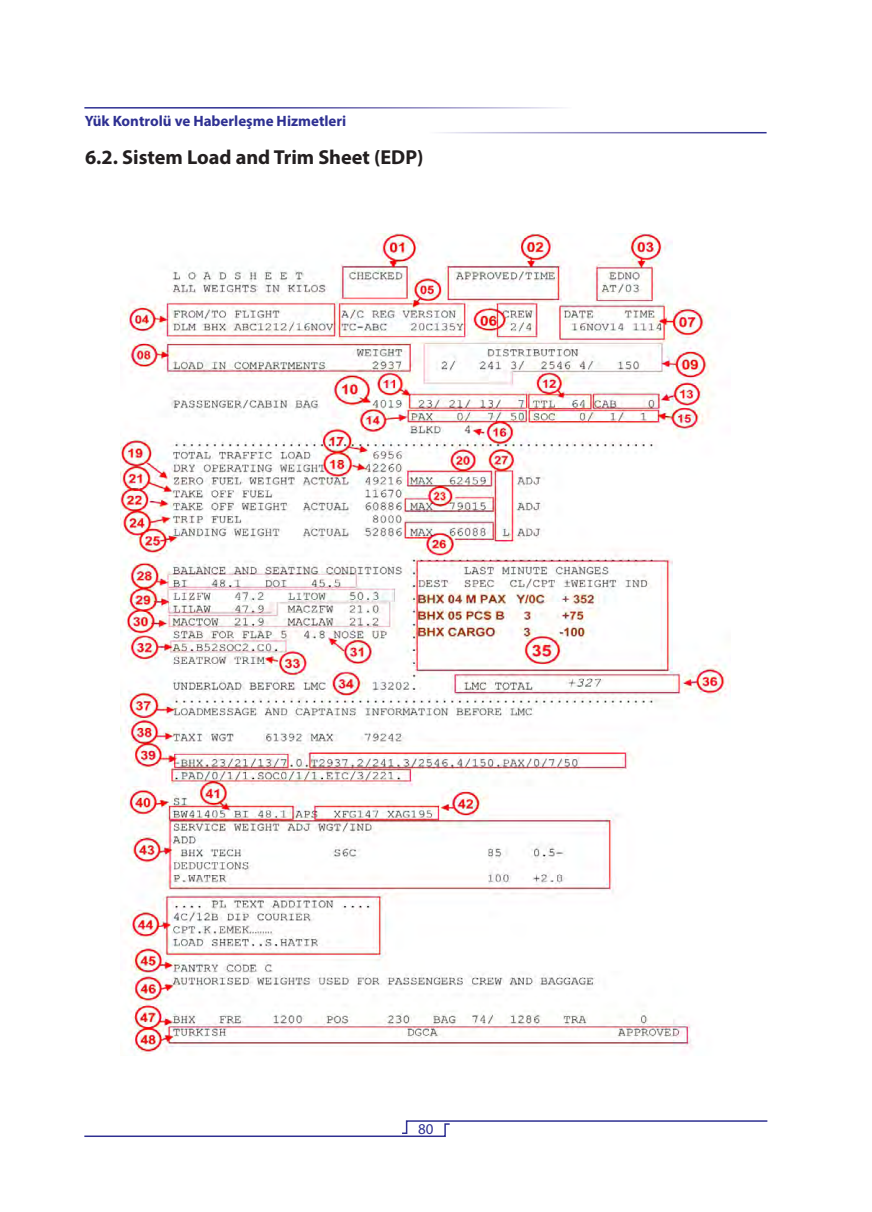
<style>
.page{position:relative;width:872px;height:1212px;background:#fff}
.page>*{position:absolute;margin:0;border:0;box-sizing:border-box;transform-origin:0 0}
._2__baslik{font:700 20.25px "Myriad Pro";color:#231f20}
.t1{font:700 15px "Myriad Pro";color:#2e3092}
.t2{font:15px "Myriad Pro";color:#2e3092}
</style>
<div class="page">
<svg style="left:84px;top:1120px;width:684px;height:17px"></svg>
<img style="left:121px;top:233px;width:609px;height:822px">
<p class="t1" style="left:85px;top:111px;width:263px">Yük Kontrolü ve Haberleşme Hizmetleri</p>
<p class="_2__baslik" style="left:85px;top:144px;width:340px">6.2. Sistem Load and Trim Sheet (EDP)</p>
<p class="t2" style="left:418px;top:1119px;width:17px">80</p>
</div>
